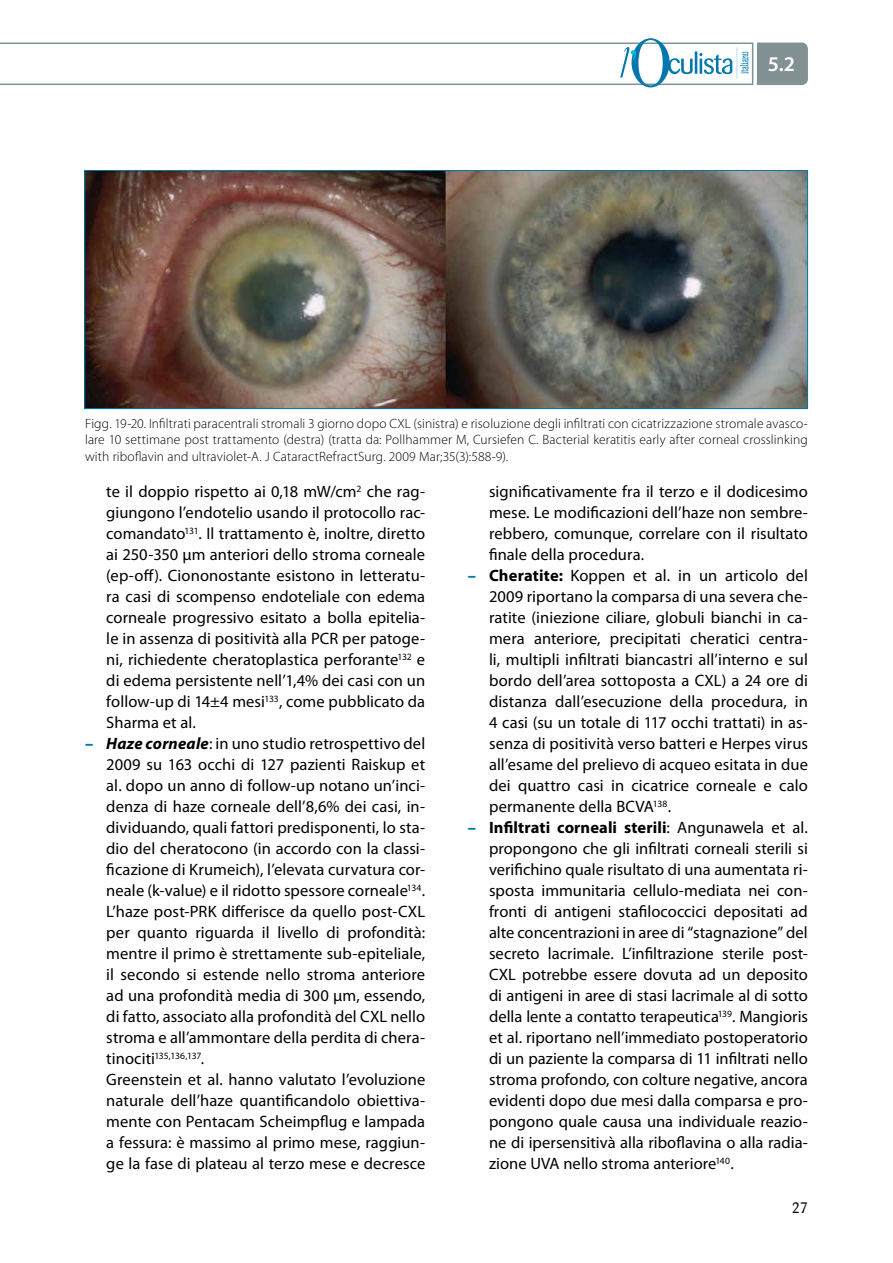
<style>
.page{position:relative;width:893px;height:1263px;background:#fff}
.page>*{position:absolute;margin:0;border:0;box-sizing:border-box;transform-origin:0 0}
.t1{font:600 21px "Myriad Pro";color:#fff}
.t2{font:16.5px/21px "Myriad Pro";letter-spacing:.005em;color:#000;text-align:justify}
.t3{font:15px "Barmeno";color:#000}
.t4{font:300 13.5px/16.5px "Myriad Pro";letter-spacing:.015em;color:#000;text-align:justify}
.t5{font:9.6px "Myriad Pro";letter-spacing:-.025em;color:#000}
.s1{font-weight:900;color:#0077ae}
.s2{font-weight:700;font-style:italic}
.s3{font-size:16.5px}
.s4{font-weight:700}
</style>
<div class="page">
<div style="left:0;top:43px;width:753px;height:42px;border:2px solid #819194"></div>
<div style="left:757px;top:43px;width:51px;height:42px;background:#819194"></div>
<svg style="left:740px;top:52px;width:8px;height:22px"></svg>
<svg style="left:620px;top:38px;width:73px;height:49px"></svg>
<hr style="left:695px;top:51px;width:2px;height:23px;background:#0077ae">
<svg style="left:699px;top:53px;width:33px;height:21px"></svg>
<hr style="left:737px;top:48px;width:1px;height:30px;background:#afe0f4">
<img style="left:86px;top:172px;width:720px;height:235px">
<div style="left:84px;top:170px;width:724px;height:239px;border:1px solid #0077ae"></div>
<p class="t1" style="left:768px;top:51px;width:29px">5.2</p>
<p class="t4" style="left:85px;top:415px;width:724px">Figg. 19-20. Infiltrati paracentrali stromali 3 giorno dopo CXL (sinistra) e risoluzione degli infiltrati con cicatrizzazione stromale avasco&shy;lare 10 settimane post trattamento (destra) (tratta da: Pollhammer M, Cursiefen C. Bacterial keratitis early after corneal crosslinking with riboflavin and ultraviolet-A. J CataractRefractSurg. 2009 Mar;35(3):588-9).</p>
<p class="t2" style="left:106px;top:481px;width:320px">te il doppio rispetto ai 0,18 mW/cm<sup>2</sup> che rag&shy;giungono l’endotelio usando il protocollo rac&shy;comandato<sup>131</sup>. Il trattamento è, inoltre, diretto ai 250-350 μm anteriori dello stroma corneale (ep-off). Ciononostante esistono in letteratu&shy;ra casi di scompenso endoteliale con edema corneale progressivo esitato a bolla epitelia&shy;le in assenza di positività alla PCR per patoge&shy;ni, richiedente cheratoplastica perforante<sup>132</sup> e di edema persistente nell’1,4% dei casi con un follow-up di 14±4 mesi<sup>133</sup>, come pubblicato da Sharma et al.</p>
<p class="t2" style="left:106px;top:733px;width:320px;text-indent:-21px"><span class="s1">–</span> <span class="s2">Haze corneale</span>: in uno studio retrospettivo del 2009 su 163 occhi di 127 pazienti Raiskup et al. dopo un anno di follow-up notano un’inci&shy;denza di haze corneale dell’8,6% dei casi, in&shy;dividuando, quali fattori predisponenti, lo sta&shy;dio del cheratocono (in accordo con la classi&shy;ficazione di Krumeich), l’elevata curvatura cor&shy;neale (k-value) e il ridotto spessore corneale<sup>134</sup>.<br>L’haze post-PRK differisce da quello post-CXL per quanto riguarda il livello di profondità: mentre il primo è strettamente sub-epiteliale, il secondo si estende nello stroma anteriore ad una profondità media di 300 μm, essendo, di fatto, associato alla profondità del CXL nello stroma e all’ammontare della perdita di chera-</p>
<p class="t5" style="left:106px;top:1049px;width:100px"><span class="s3">tinociti</span>135,136,137<span class="s3">.</span></p>
<p class="t2" style="left:106px;top:1069px;width:320px">Greenstein et al. hanno valutato l’evoluzione naturale dell’haze quantificandolo obiettiva&shy;mente con Pentacam Scheimpflug e lampada a fessura: è massimo al primo mese, raggiun&shy;ge la fase di plateau al terzo mese e decresce</p>
<p class="t2" style="left:489px;top:481px;width:320px">significativamente fra il terzo e il dodicesimo mese. Le modificazioni dell’haze non sembre&shy;rebbero, comunque, correlare con il risultato finale della procedura.</p>
<p class="t2" style="left:489px;top:565px;width:320px;text-indent:-21px"><span class="s1">–</span> <span class="s4">Cheratite:</span> Koppen et al. in un articolo del 2009 riportano la comparsa di una severa che&shy;ratite (iniezione ciliare, globuli bianchi in ca&shy;mera anteriore, precipitati cheratici centra&shy;li, multipli infiltrati biancastri all’interno e sul bordo dell’area sottoposta a CXL) a 24 ore di distanza dall’esecuzione della procedura, in 4 casi (su un totale di 117 occhi trattati) in as&shy;senza di positività verso batteri e Herpes virus all’esame del prelievo di acqueo esitata in due dei quattro casi in cicatrice corneale e calo permanente della BCVA<sup>138</sup>.</p>
<p class="t2" style="left:489px;top:817px;width:320px;text-indent:-21px"><span class="s1">–</span> <span class="s4">Infiltrati corneali sterili</span>: Angunawela et al. propongono che gli infiltrati corneali sterili si verifichino quale risultato di una aumentata ri&shy;sposta immunitaria cellulo-mediata nei con&shy;fronti di antigeni stafilococcici depositati ad alte concentrazioni in aree di “stagnazione” del secreto lacrimale. L’infiltrazione sterile post-CXL potrebbe essere dovuta ad un deposito di antigeni in aree di stasi lacrimale al di sotto della lente a contatto terapeutica<sup>139</sup>. Mangioris et al. riportano nell’immediato postoperatorio di un paziente la comparsa di 11 infiltrati nello stroma profondo, con colture negative, ancora evidenti dopo due mesi dalla comparsa e pro&shy;pongono quale causa una individuale reazio&shy;ne di ipersensitivà alla riboflavina o alla radia&shy;zione UVA nello stroma anteriore<sup>140</sup>.</p>
<p class="t3" style="left:792px;top:1199px;width:17px">27</p>
</div>
